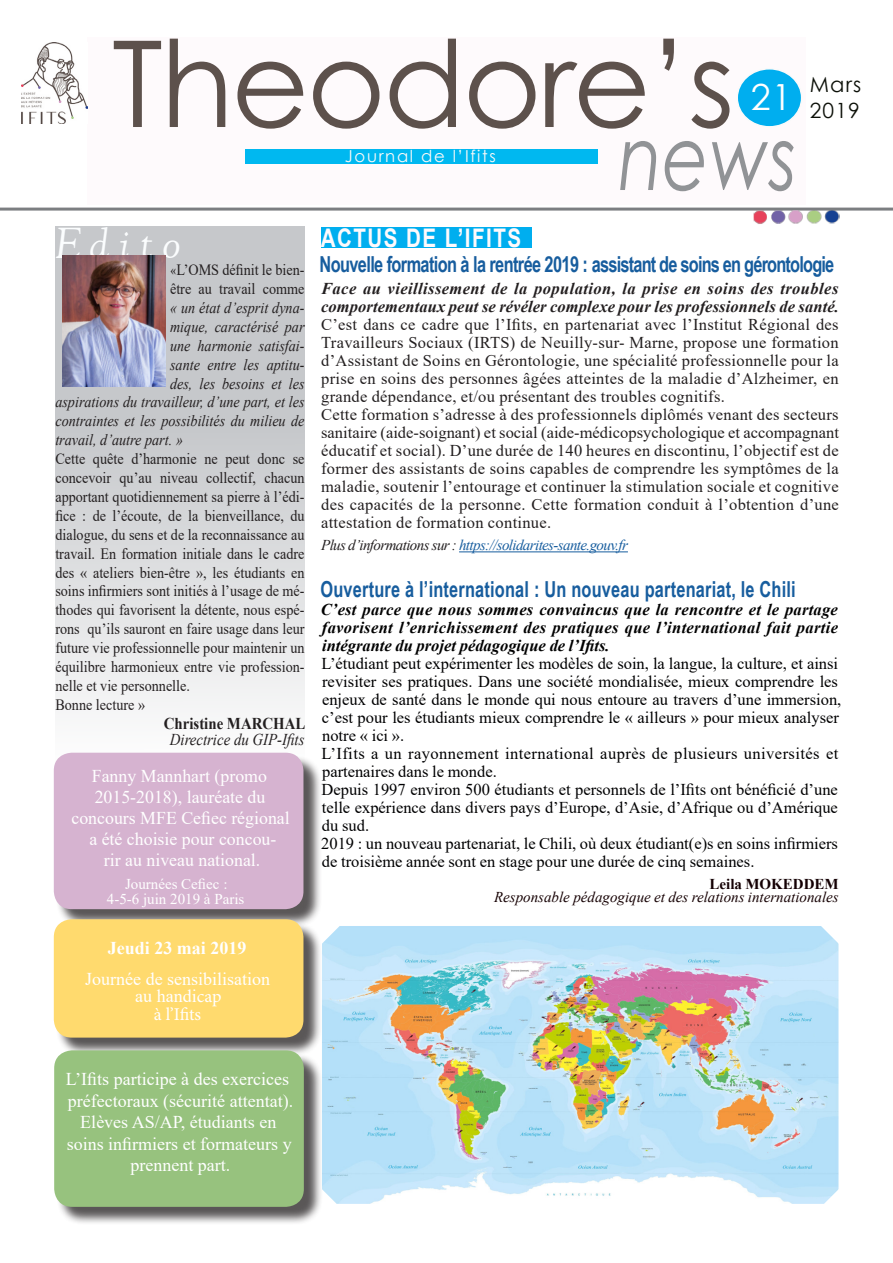
<style>
.page{position:relative;width:893px;height:1263px;background:#fff}
.page>*{position:absolute;margin:0;border:0;box-sizing:border-box;transform-origin:0 0}
.t1{font:120px "Century Gothic";letter-spacing:-.02em;color:#5d514c}
.t2{font:italic 90px "Century Gothic";color:#919396;scale:.8 1}
.t3{font:italic 45px "Goudy Old Style T";letter-spacing:.2em;color:#fbfdfe;scale:1.04 1}
.t4{font:36px "Century Gothic";color:#fff}
.t5{font:700 25.65px "Arial";letter-spacing:.07em;color:#fefafc;scale:.8 1}
.t6{font:700 22.05px "Arial Narrow";letter-spacing:-.03em;color:#175d9e;scale:.9 1}
.t7{font:700 22.05px "Arial Narrow";letter-spacing:.01em;color:#175d9e;scale:.9 1}
.t8{font:21px "Century Gothic";letter-spacing:.05em;color:#0c1008}
.t9{font:18px/21.1px "Times New Roman";color:#fff;text-align:center}
.t10{font:700 18px "Times New Roman";color:#fff}
.t11{font:18px "Minion Pro";color:#fff}
.t12{font:16.5px/18px "Times New Roman";letter-spacing:.015em;color:#231f20;text-align:justify}
.t13{font:16.5px/18px "Times New Roman";color:#000002}
.t14{font:italic 700 16.5px/18px "Times New Roman";color:#000;text-align:justify}
.Style_de_paragraphe{font:italic 700 16.5px/18px "Times New Roman";letter-spacing:.005em;color:#231f20}
.t15{font:16.5px/18px "Times New Roman";letter-spacing:.025em;color:#000002}
.t16{font:italic 16.5px "Times New Roman";color:#231f20;scale:.9 1}
.t17{font:16.5px "Century Gothic";letter-spacing:.1em;color:#fbf9f8}
.t18{font:700 16.5px "Times New Roman";color:#231f20;scale:.9 1}
.t19{font:15.75px/18.9px "Times New Roman";color:#231f20;text-align:justify;scale:.9 1}
.t20{font:italic 15.75px "Times New Roman";color:#231f20;scale:.9 1}
.t21{font:italic 15px "Times New Roman";letter-spacing:-.04em;color:#175d9e}
.t22{font:italic 15px "Times New Roman";color:#160003}
.t23{font:15px "Times New Roman";color:#fff}
.t24{font:700 15px "Times New Roman";color:#140004}
.s1{font-family:"Minion Pro"}
.s2{color:#231f20}
</style>
<div class="page">
<div style="left:88px;top:37px;width:718px;height:167px;background:#fefafc"></div>
<div style="left:737px;top:69px;width:65px;height:58px;background:#00aeef;border-radius:50%"></div>
<div style="left:736px;top:68px;width:66px;height:60px;border:2px solid #fafafa;border-radius:50%"></div>
<div style="left:245px;top:149px;width:353px;height:15px;background:#00b8f0"></div>
<hr style="left:0;top:208px;width:893px;height:3px;background:#7c7e81">
<img style="left:21px;top:43px;width:67px;height:81px">
<div style="left:55px;top:226px;width:250px;height:561px;background:linear-gradient(to bottom,#b9bcbf,#f8f8f8)"></div>
<div style="left:56px;top:755px;width:266px;height:173px;background:#231f20;opacity:.75"></div>
<div style="left:54px;top:753px;width:249px;height:156px;background:#d6b3d0;border-radius:18px"></div>
<div style="left:56px;top:922px;width:266px;height:134px;background:#231f20;opacity:.75"></div>
<div style="left:54px;top:919px;width:249px;height:118px;background:#ffda6e;border-radius:18px"></div>
<div style="left:56px;top:1053px;width:267px;height:172px;background:#231f20;opacity:.75"></div>
<div style="left:54px;top:1050px;width:250px;height:157px;background:#97c27e;border-radius:18px"></div>
<img style="left:322px;top:926px;width:517px;height:278px">
<img style="left:754px;top:210px;width:86px;height:14px">
<div style="left:321px;top:227px;width:210px;height:21px;background:#00aeef"></div>
<img style="left:62px;top:256px;width:104px;height:130px">
<hr style="left:459px;top:551px;width:169px;height:1px;background:#175d9e">
<p class="t1" style="left:112px;top:0;width:624px">Theodore’s</p>
<p class="t2" style="left:619px;top:95px;width:225px">news</p>
<p class="t4" style="left:751px;top:71px;width:42px">21</p>
<p class="t8" style="left:810px;top:70px;width:53px">Mars</p>
<p class="t8" style="left:810px;top:95px;width:51px">2019</p>
<p class="t17" style="left:345px;top:145px;width:152px">Journal de l’Ifits</p>
<h3 class="t3" style="left:53px;top:219px;width:124px">Edito</h3>
<p class="t19" style="left:170px;top:260px;width:151px"><span class="s1">«</span>L’OMS définit le bien-</p>
<p class="t19" style="left:170px;top:279px;width:151px">être au travail comme</p>
<p class="t20" style="left:170px;top:297px;width:151px">« un état d’esprit dyna-</p>
<p class="t20" style="left:170px;top:316px;width:151px">mique, caractérisé par</p>
<p class="t20" style="left:170px;top:335px;width:151px">une harmonie satisfai-</p>
<p class="t20" style="left:170px;top:353px;width:151px">sante entre les aptitu-</p>
<p class="t20" style="left:170px;top:372px;width:151px">des, les besoins et les</p>
<p class="t20" style="left:55px;top:391px;width:278px">aspirations du travailleur, d’une part, et les</p>
<p class="t20" style="left:55px;top:410px;width:278px">contraintes et les possibilités du milieu de</p>
<p class="t20" style="left:55px;top:429px;width:143px">travail, d’autre part. »</p>
<p class="t19" style="left:55px;top:449px;width:278px">Cette quête d’harmonie ne peut donc se concevoir qu’au niveau collectif, chacun apportant quotidiennement sa pierre à l’édi&shy;fice : de l’écoute, de la bienveillance, du dialogue, du sens et de la reconnaissance au travail. En formation initiale dans le cadre des « ateliers bien-être », les étudiants en soins infirmiers sont initiés à l’usage de mé&shy;thodes qui favorisent la détente, nous espé&shy;rons qu’ils sauront en faire usage dans leur future vie professionnelle pour maintenir un équilibre harmonieux entre vie profession&shy;nelle et vie personnelle.</p>
<p class="t19" style="left:55px;top:695px;width:101px">Bonne lecture »</p>
<p class="t18" style="left:164px;top:712px;width:159px">Christine MARCHAL</p>
<p class="t16" style="left:170px;top:728px;width:151px">Directrice du GIP-Ifits</p>
<p class="t9" style="left:71px;top:764px;width:220px">Fanny Mannhart (promo<br>2015-2018), lauréate du concours MFE Cefiec régional a été choisie pour concou-<br>rir au niveau national.</p>
<p class="t23" style="left:125px;top:873px;width:104px">Journées Cefiec :</p>
<p class="t23" style="left:107px;top:888px;width:139px">4-5-6 juin 2019 à Paris</p>
<p class="t10" style="left:108px;top:935px;width:140px">Jeudi 23 mai 2019</p>
<p class="t9" style="left:85px;top:970px;width:186px;line-height:16.5px">Journée de sensibilisation au handi<span class="s1">cap</span></p>
<p class="t11" style="left:154px;top:1002px;width:49px">à l’Ifits</p>
<p class="t5" style="left:321px;top:220px;width:252px">ACTUS DE L’IFITS</p>
<p class="t6" style="left:319px;top:247px;width:574px">Nouvelle formation à la rentrée 2019 : assistant de soins en gérontologie</p>
<p class="Style_de_paragraphe" style="left:321px;top:279px;width:519px">Face au vieillissement de la population, la prise en soins des troubles comportementaux peut se révéler complexe pour les professionnels de santé.</p>
<p class="t12" style="left:321px;top:315px;width:519px">C’est dans ce cadre que l’Ifits, en partenariat avec l’Institut Régional des Travailleurs Sociaux (IRTS) de Neuilly-sur- Marne, propose une formation d’Assistant de Soins en Gérontologie, une spécialité professionnelle pour la prise en soins des personnes âgées atteintes de la maladie d’Alzheimer, en grande dépendance, et/ou présentant des troubles cognitifs.</p>
<p class="t12" style="left:321px;top:405px;width:519px">Cette formation s’adresse à des professionnels diplômés venant des secteurs sanitaire (aide-soignant) et social (aide-médicopsychologique et accompagnant éducatif et social). D’une durée de 140 heures en discontinu, l’objectif est de former des assistants de soins capables de comprendre les symptômes de la maladie, soutenir l’entourage et continuer la stimulation sociale et cognitive des capacités de la personne. Cette formation conduit à l’obtention d’une attestation de formation continue.</p>
<p class="t21" style="left:321px;top:535px;width:308px"><span class="s2">Plus d’informations sur :</span> https://solidarites-sante.gouv.fr</p>
<p class="t7" style="left:321px;top:573px;width:530px">Ouverture à l’international : Un nouveau partenariat, le Chili</p>
<p class="t14" style="left:321px;top:600px;width:519px">C’est parce que nous sommes convaincus que la rencontre et le partage favorisent l’enrichissement des pratiques que l’international fait partie intégrante du projet pédagogique de l’Ifits.</p>
<p class="t13" style="left:321px;top:654px;width:521px">L’étudiant peut expérimenter les modèles de soin, la langue, la culture, et ainsi revisiter ses pratiques. Dans une société mondialisée, mieux comprendre les enjeux de santé dans le monde qui nous entoure au travers d’une immersion, c’est pour les étudiants mieux comprendre le « ailleurs » pour mieux analyser notre « ici ».</p>
<p class="t15" style="left:321px;top:744px;width:518px">L’Ifits a un rayonnement international auprès de plusieurs universités et partenaires dans le monde.</p>
<p class="t13" style="left:321px;top:780px;width:518px;text-align:justify">Depuis 1997 environ 500 étudiants et personnels de l’Ifits ont bénéficié d’une telle expérience dans divers pays d’Europe, d’Asie, d’Afrique ou d’Amérique du sud.</p>
<p class="t13" style="left:321px;top:834px;width:518px">2019 : un nouveau partenariat, le Chili, où deux étudiant(e)s en soins infirmiers de troisième année sont en stage pour une durée de cinq semaines.</p>
<p class="t24" style="left:710px;top:873px;width:131px">Leila MOKEDDEM</p>
<p class="t22" style="left:494px;top:887px;width:346px">Responsable pédagogique et des relations internationales</p>
<p class="t9" style="left:66px;top:1068px;width:229px;line-height:21.6px;text-align:left">L’Ifits participe à des exercices préfectoraux (sécurité attentat).</p>
<p class="t9" style="left:67px;top:1111px;width:226px;line-height:21.6px">Elèves AS/AP, étudiants en soins infirmiers et formateurs y</p>
<p class="t9" style="left:130px;top:1154px;width:101px">prennent part.</p>
</div>
